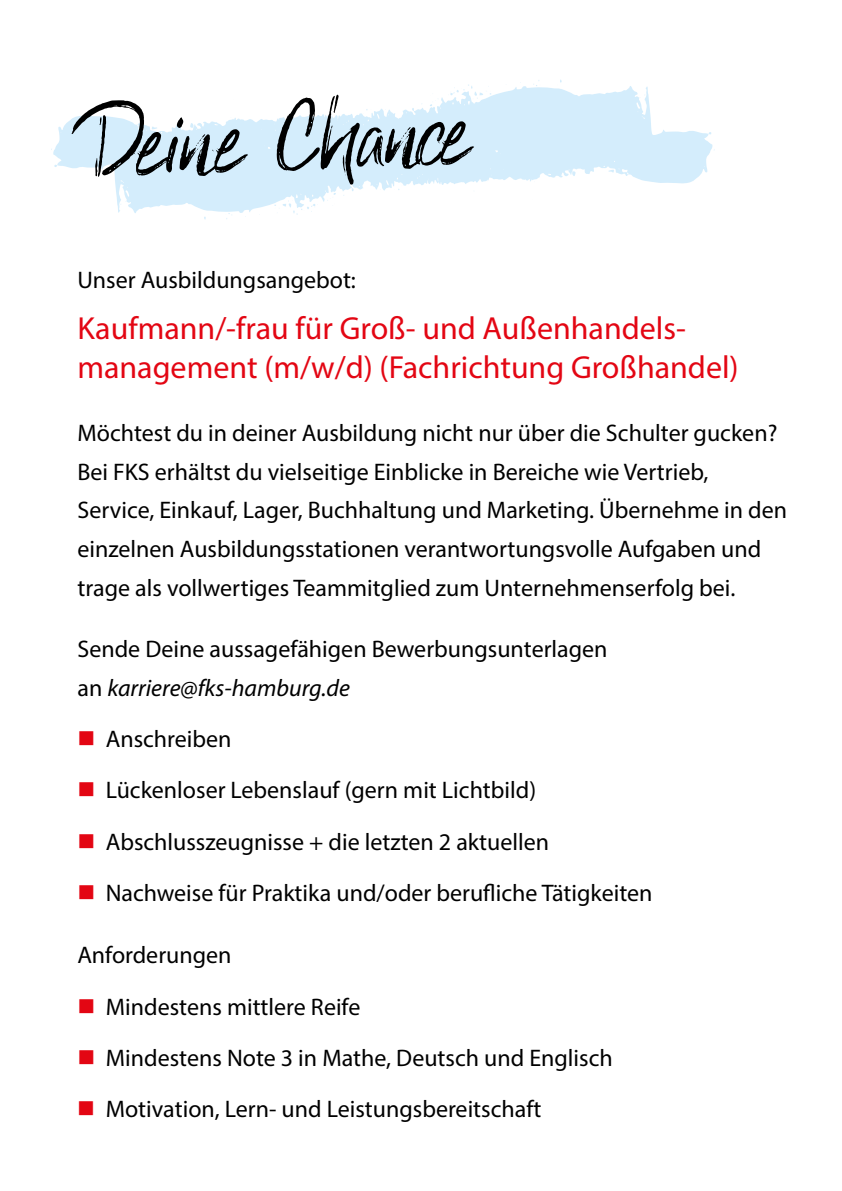
<style>
.page{position:relative;width:842px;height:1191px;background:#fff}
.page>*{position:absolute;margin:0;border:0;box-sizing:border-box;transform-origin:0 0}
.t1{font:102.4px "Midnight Rider";color:#000}
.t2{font:32px/38.8px "Myriad Pro";color:#e30613}
.t3{font:24px/51.2px "Myriad Pro";color:#000}
.s1{font-style:italic}
</style>
<div class="page">
<svg style="left:55px;top:86px;width:657px;height:63px;fill:#d4edfc"></svg>
<svg style="left:190px;top:123px;width:3px;height:5px"></svg>
<svg style="left:430px;top:93px;width:9px;height:13px"></svg>
<svg style="left:448px;top:85px;width:44px;height:15px"></svg>
<svg style="left:147px;top:125px;width:10px;height:4px"></svg>
<svg style="left:364px;top:109px;width:8px;height:5px"></svg>
<svg style="left:639px;top:88px;width:7px;height:13px"></svg>
<svg style="left:53px;top:149px;width:658px;height:64px;fill:#d4edfc"></svg>
<svg style="left:572px;top:171px;width:4px;height:5px"></svg>
<svg style="left:327px;top:193px;width:9px;height:13px"></svg>
<svg style="left:274px;top:200px;width:44px;height:14px"></svg>
<svg style="left:608px;top:170px;width:11px;height:4px"></svg>
<svg style="left:394px;top:186px;width:9px;height:4px"></svg>
<svg style="left:120px;top:199px;width:6px;height:12px"></svg>
<h1 class="t1" style="left:87px;top:74px;width:382px;rotate:-2deg">Deine Chance</h1>
<p class="t3" style="left:77px;top:254px;width:280px">Unser Ausbildungsangebot:</p>
<h2 class="t2" style="left:77px;top:309px;width:663px">Kaufmann/-frau für Groß- und Außenhandels&shy;management (m/w/d) (Fachrichtung Großhandel)</h2>
<p class="t3" style="left:77px;top:413px;width:711px;line-height:38.8px">Möchtest du in deiner Ausbildung nicht nur über die Schulter gucken?<br>Bei FKS erhältst du vielseitige Einblicke in Bereiche wie Vertrieb, Service, Einkauf, Lager, Buchhaltung und Marketing. Übernehme in den einzelnen Ausbildungsstationen verantwortungsvolle Aufgaben und trage als vollwertiges Teammitglied zum Unternehmenserfolg bei.</p>
<p class="t3" style="left:77px;top:629px;width:532px;line-height:38.8px">Sende Deine aussagefähigen Bewerbungsunterlagen an <span class="s1">karriere@fks-hamburg.de</span></p>
<p class="t3" style="left:106px;top:713px;width:548px">Anschreiben<br>Lückenloser Lebenslauf (gern mit Lichtbild)<br>Abschlusszeugnisse + die letzten 2 aktuellen Nachweise für Praktika und/oder berufliche Tätigkeiten</p>
<p class="t3" style="left:106px;top:929px;width:509px;text-indent:-28px">Anforderungen<br>Mindestens mittlere Reife<br>Mindestens Note 3 in Mathe, Deutsch und Englisch Motivation, Lern- und Leistungsbereitschaft</p>
</div>
